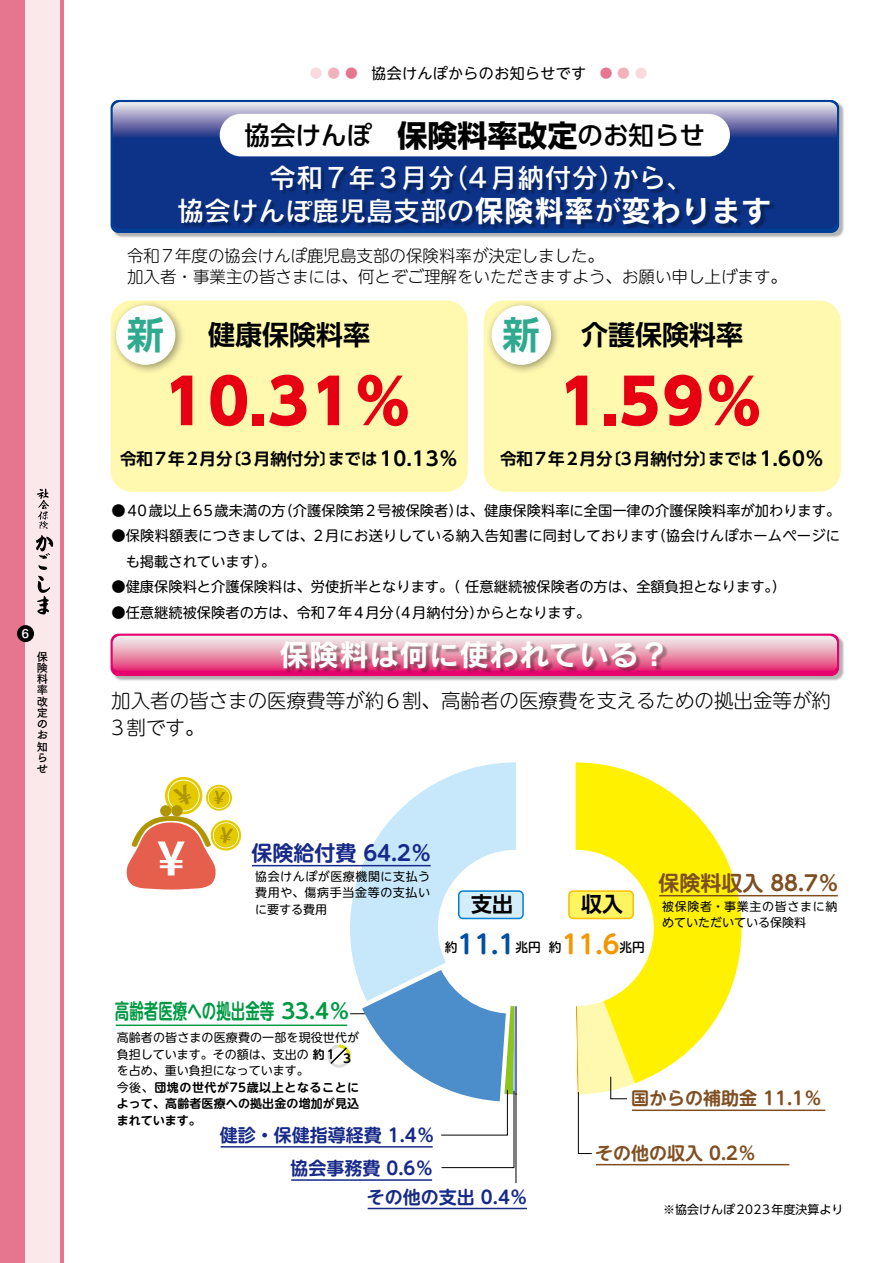
<style>
.page{position:relative;width:893px;height:1263px;background:#fff}
.page>*{position:absolute;margin:0;border:0;box-sizing:border-box;transform-origin:0 0}
.t1{font:800 61.5px "UD Shin Go Pr 6";color:#e60012}
.t2{font:700 37.5px "UD Shin Go Pr 6 De";color:#30aa8e}
.t3{font:30px "Rodin Pro B";color:#fff}
.t4{font:27px/33px "Rodin Pro DB";color:#fff;text-align:center}
.t5{font:700 27px "UD Shin Go Pr 6 De";color:#000}
.t6{font:500 25.5px "UD Shin Go Pr 6";color:#000}
.t7{font:700 21px "UD Shin M Go Pr 6 De";color:#094;scale:.69 1}
.t8{font:700 21px "UD Shin M Go Pr 6 De";color:#804f21}
.t9{font:700 21px "UD Shin M Go Pr 6 De";color:#172a88}
.t10{font:700 21px "UD Shin Go Pr 6 De";color:#000}
.t11{font:300 19.5px/27px "UD Shin M Go Pr 6";color:#000}
.t12{font:700 18px "UD Shin M Go Pr 6 De";color:#172a88}
.t13{font:700 18px "UD Shin M Go Pr 6 De";color:#804f21}
.t14{font:300 16.5px/21px "UD Shin M Go Pr 6";color:#000}
.t15{font:700 16.5px "UD Shin Go Pr 6 De";color:#000}
.t16{font:15px "UD Shin M Go Pr 6";letter-spacing:.025em;color:#000}
.t17{font:14.25px "UD Shin M Go Pr 6";color:#000}
.t18{font:14.25px/25.5px "UD Shin M Go Pr 6";letter-spacing:.02em;color:#000}
.t19{font:500 12.75px "UD Shin M Go Pr 6";color:#000}
.t20{font:12px/16.5px "UD Shin M Go Pro";letter-spacing:.01em;color:#000}
.t21{font:700 12px/16.5px "UD Shin M Go Pro De";letter-spacing:.01em;color:#000;text-align:justify}
.t22{font:12px/16.5px "UD Shin M Go Pro";letter-spacing:.045em;color:#000}
.t23{font:12px "UD Shin Go Pr 6";color:#000}
.t24{font:12px "Tsuku Go Pro B";color:#fff}
.t25{font:11.25px/11.2px "Tsuku Go Pro B";color:#000}
.s1{font-size:12.75px;color:#f9dbdf}
.s2{font-size:12.75px;color:#f1b2bd}
.s3{font-size:12.75px;color:#e67690}
.s4{font-weight:700;font-size:30px}
.s5{font-family:"Rodin Pro B";font-size:30px}
.s6{font-size:19.5px}
.s7{font-family:"UD Shin M Go Pr 6 De";font-weight:700;font-size:25.5px;color:#004ea2}
.s8{font-family:"UD Shin M Go Pr 6 De";font-weight:700;font-size:25.5px;color:#f39700}
.s9{font-family:"UD Shin M Go Pro De";font-weight:700}
.s10{font-family:"UD Shin M Go Pro";font-weight:400}
</style>
<div class="page">
<div style="left:111px;top:300px;width:357px;height:192px;background:#fff9b0;border-radius:21px"></div>
<div style="left:484px;top:300px;width:357px;height:192px;background:#fff9b0;border-radius:21px"></div>
<svg style="left:327px;top:762px;width:189px;height:165px;fill:#c7e8fa"></svg>
<svg style="left:576px;top:762px;width:165px;height:321px;fill:#fff100"></svg>
<div style="left:438px;top:850px;width:216px;height:156px;background:#fff;border-radius:78px"></div>
<div style="left:569px;top:891px;width:64px;height:27px;background:#fff462;border-radius:4px"></div>
<div style="left:568px;top:890px;width:66px;height:29px;border:2px solid #fabe00;border-radius:4px"></div>
<svg style="left:576px;top:979px;width:59px;height:175px"></svg>
<hr style="left:516px;top:1093px;width:1px;height:90px;background:#000">
<svg style="left:127px;top:776px;width:115px;height:113px"></svg>
<div style="left:459px;top:891px;width:64px;height:27px;background:#d3edfb;border-radius:4px"></div>
<div style="left:458px;top:890px;width:66px;height:29px;border:2px solid #0081cc;border-radius:4px"></div>
<hr style="left:659px;top:895px;width:179px;height:1px;background:#804f21">
<hr style="left:252px;top:865px;width:179px;height:1px;background:#172a88">
<hr style="left:221px;top:1146px;width:212px;height:1px;background:#172a88">
<hr style="left:368px;top:1208px;width:159px;height:1px;background:#172a88">
<hr style="left:291px;top:1179px;width:141px;height:2px;background:#172a88">
<hr style="left:116px;top:1024px;width:231px;height:2px;background:#094">
<hr style="left:632px;top:1109px;width:193px;height:2px;background:#804f21">
<hr style="left:596px;top:1164px;width:193px;height:1px;background:#804f21">
<svg style="left:328px;top:927px;width:189px;height:241px"></svg>
<div style="left:0;top:0;width:64px;height:1263px;background:#e67690"></div>
<div style="left:26px;top:0;width:34px;height:1263px;background:#fbe8eb"></div>
<svg style="left:37px;top:489px;width:12px;height:40px"></svg>
<svg style="left:37px;top:576px;width:13px;height:38px"></svg>
<svg style="left:36px;top:535px;width:17px;height:24px"></svg>
<svg style="left:38px;top:565px;width:9px;height:5px"></svg>
<div style="left:17px;top:625px;width:17px;height:17px;background:#000;border-radius:50%"></div>
<div style="left:110px;top:299px;width:75px;height:76px;background:#000;opacity:.4"></div>
<div style="left:116px;top:305px;width:59px;height:60px;background:#fff;border-radius:50%"></div>
<div style="left:485px;top:299px;width:76px;height:76px;background:#000;opacity:.4"></div>
<div style="left:492px;top:305px;width:59px;height:60px;background:#fff;border-radius:50%"></div>
<div style="left:112px;top:101px;width:732px;height:137px;background:#000;opacity:.3"></div>
<div style="left:111px;top:100px;width:728px;height:133px;background:#003f98;border-radius:8px"></div>
<svg style="left:113px;top:102px;width:724px;height:127px"></svg>
<div style="left:180px;top:167px;width:595px;height:63px;background:#000;opacity:.3"></div>
<div style="left:220px;top:114px;width:510px;height:42px;background:#fff;border-radius:21px"></div>
<div style="left:112px;top:635px;width:732px;height:46px;background:#000;opacity:.3"></div>
<div style="left:111px;top:634px;width:728px;height:42px;background:linear-gradient(to right,#e5006e,#e5006e);border-radius:8px"></div>
<svg style="left:113px;top:636px;width:724px;height:36px;background:#eb9fb9"></svg>
<div style="left:282px;top:643px;width:386px;height:31px;background:#000;opacity:.3"></div>
<p class="t24" style="left:22px;top:623px;width:9px">6</p>
<p class="t25" style="left:37px;top:649px;width:13px">保険料率改定のお知らせ</p>
<p class="t16" style="left:310px;top:61px;width:339px"><span class="s1">●</span> <span class="s2">●</span> <span class="s3">●</span> 協会けんぽからのお知らせです <span class="s3">●</span> <span class="s2">●</span> <span class="s1">●</span></p>
<h3 class="t6" style="left:245px;top:114px;width:462px">協会けんぽ　<span class="s4">保険料率改定</span>のお知らせ</h3>
<h3 class="t4" style="left:177px;top:160px;width:596px">令和7年3月分（4月納付分）から、<br>協会けんぽ鹿児島支部の<span class="s5">保険料率</span>が<span class="s5">変わります</span></h3>
<p class="t14" style="left:127px;top:244px;width:661px">令和7年度の協会けんぽ鹿児島支部の保険料率が決定しました。<br>加入者・事業主の皆さまには、何とぞご理解をいただきますよう、お願い申し上げます。</p>
<h2 class="t2" style="left:127px;top:305px;width:39px">新</h2>
<h2 class="t2" style="left:503px;top:305px;width:39px">新</h2>
<h3 class="t5" style="left:208px;top:312px;width:163px">健康保険料率</h3>
<h3 class="t5" style="left:581px;top:312px;width:163px">介護保険料率</h3>
<h1 class="t1" style="left:165px;top:351px;width:250px">10.31％</h1>
<h1 class="t1" style="left:560px;top:351px;width:207px">1.59％</h1>
<p class="t15" style="left:120px;top:445px;width:340px">令和7年2月分〔3月納付分〕までは<span class="s6">10.13％</span></p>
<p class="t15" style="left:500px;top:445px;width:326px">令和7年2月分〔3月納付分〕までは<span class="s6">1.60％</span></p>
<p class="t17" style="left:111px;top:498px;width:730px">●40歳以上65歳未満の方（介護保険第2号被保険者）は、健康保険料率に全国一律の介護保険料率が加わります。</p>
<p class="t18" style="left:126px;top:522px;width:716px;text-indent:-14px">●保険料額表につきましては、2月にお送りしている納入告知書に同封しております（協会けんぽホームページにも掲載されています）。</p>
<p class="t17" style="left:111px;top:575px;width:676px">●健康保険料と介護保険料は、労使折半となります。（ 任意継続被保険者の方は、全額負担となります。）</p>
<p class="t17" style="left:111px;top:600px;width:480px">●任意継続被保険者の方は、令和7年4月分（4月納付分）からとなります。</p>
<h3 class="t3" style="left:279px;top:635px;width:391px">保険料は何に使われている？</h3>
<h3 class="t11" style="left:111px;top:686px;width:721px">加入者の皆さまの医療費等が約6割、高齢者の医療費を支えるための拠出金等が約<br>3割です。</h3>
<h3 class="t9" style="left:251px;top:835px;width:182px">保険給付費 64.2％</h3>
<p class="t22" style="left:255px;top:867px;width:177px">協会けんぽが医療機関に支払う費用や、傷病手当金等の支払い</p>
<h3 class="t8" style="left:658px;top:865px;width:182px">保険料収入 88.7％</h3>
<p class="t20" style="left:255px;top:900px;width:73px">に要する費用</p>
<h3 class="t10" style="left:471px;top:887px;width:43px">支出</h3>
<h3 class="t10" style="left:581px;top:887px;width:43px">収入</h3>
<p class="t20" style="left:662px;top:897px;width:177px">被保険者・事業主の皆さまに納めていただいている保険料</p>
<p class="t19" style="left:445px;top:937px;width:202px">約<span class="s7">11.1</span>兆円 約<span class="s8">11.6</span>兆円</p>
<h3 class="t7" style="left:115px;top:993px;width:342px">高齢者医療への拠出金等 33.4％</h3>
<p class="t20" style="left:117px;top:1029px;width:244px">高齢者の皆さまの医療費の一部を現役世代が負担しています。その額は、支出の <span class="s9">約<br></span>を占め、重い負担になっています。</p>
<p class="t21" style="left:117px;top:1078px;width:244px"><span class="s10">今後、</span>団塊の世代が75歳以上となることによって、高齢者医療への拠出金の増加が見込まれています。</p>
<p class="t21" style="left:325px;top:1047px;width:30px">１３</p>
<p class="t12" style="left:220px;top:1120px;width:216px">健診・保健指導経費 1.4％</p>
<p class="t12" style="left:290px;top:1153px;width:144px">協会事務費 0.6％</p>
<p class="t13" style="left:631px;top:1083px;width:192px">国からの補助金 11.1％</p>
<p class="t13" style="left:595px;top:1137px;width:162px">その他の収入 0.2％</p>
<p class="t12" style="left:367px;top:1181px;width:162px">その他の支出 0.4％</p>
<p class="t23" style="left:663px;top:1200px;width:182px">※協会けんぽ2023年度決算より</p>
</div>
